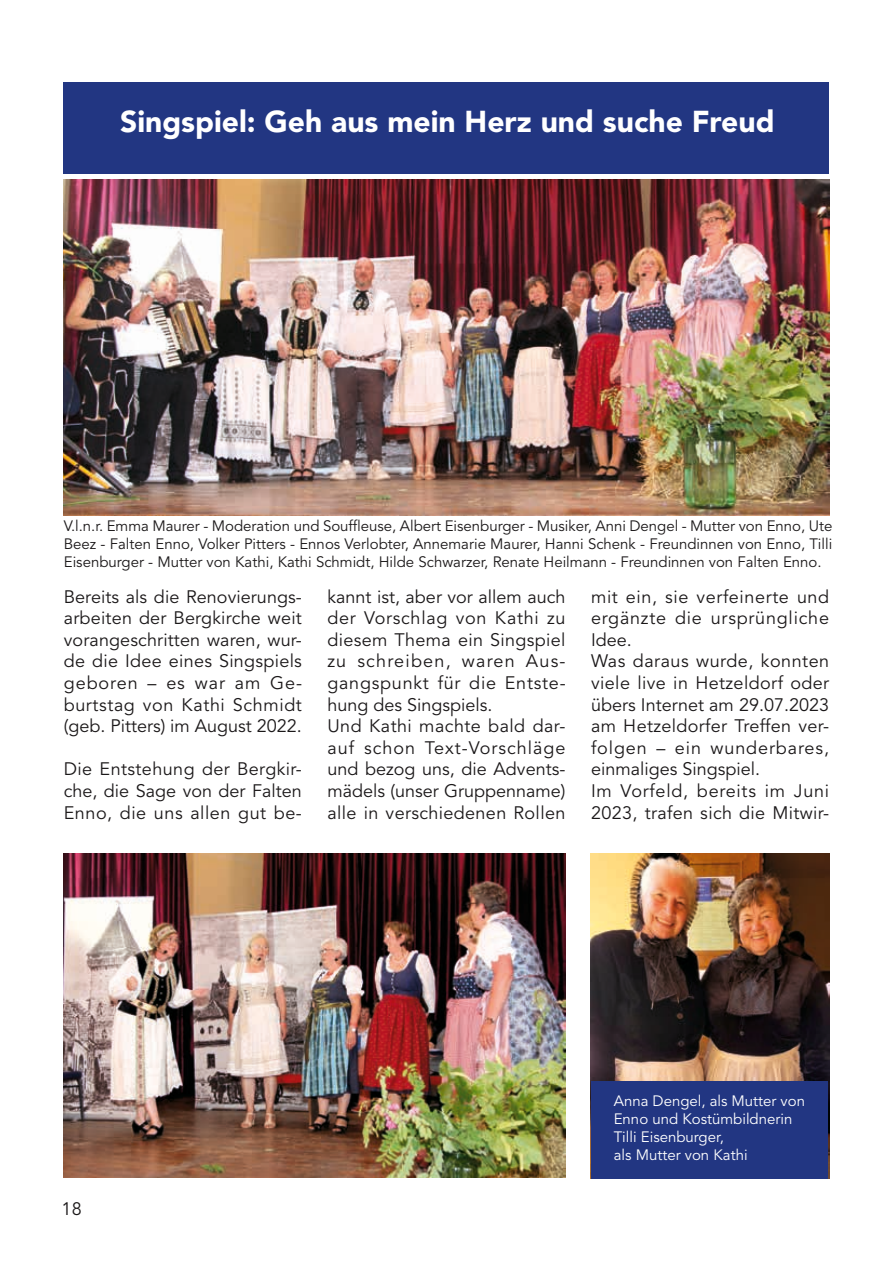
<style>
.page{position:relative;width:893px;height:1263px;background:#fff}
.page>*{position:absolute;margin:0;border:0;box-sizing:border-box;transform-origin:0 0}
.t1{font:900 30px "Avenir LT Std";color:#fff}
.t2{font:18px/21.6px "Avenir LT Std";letter-spacing:.025em;color:#1b1819;text-align:justify}
.t3{font:15px/18px "Avenir LT Std";color:#1b1819;text-align:justify}
.t4{font:15px/18px "Avenir LT Std";color:#fff}
</style>
<div class="page">
<img style="left:64px;top:180px;width:765px;height:336px">
<div style="left:64px;top:82px;width:765px;height:91px;background:#223682"></div>
<img style="left:591px;top:854px;width:238px;height:325px">
<img style="left:64px;top:854px;width:502px;height:324px">
<div style="left:591px;top:1081px;width:237px;height:98px;background:#223682"></div>
<h1 class="t1" style="left:120px;top:104px;width:656px">Singspiel: Geh aus mein Herz und suche Freud</h1>
<p class="t3" style="left:64px;top:517px;width:770px">V.l.n.r. Emma Maurer - Moderation und Souffleuse, Albert Eisenburger - Musiker, Anni Dengel - Mutter von Enno, Ute Beez - Falten Enno, Volker Pitters - Ennos Verlobter, Annemarie Maurer, Hanni Schenk - Freundinnen von Enno, Tilli Eisenburger - Mutter von Kathi, Kathi Schmidt, Hilde Schwarzer, Renate Heilmann - Freundinnen von Falten Enno.</p>
<p class="t2" style="left:64px;top:586px;width:240px">Bereits als die Renovierungs&shy;arbeiten der Bergkirche weit vorangeschritten waren, wur&shy;de die Idee eines Singspiels geboren – es war am Ge&shy;burtstag von Kathi Schmidt (geb. Pitters) im August 2022.</p>
<p class="t2" style="left:64px;top:759px;width:240px">Die Entstehung der Bergkir&shy;che, die Sage von der Falten Enno, die uns allen gut be-</p>
<p class="t2" style="left:327px;top:586px;width:240px;text-align:left">kannt ist, aber vor allem auch der Vorschlag von Kathi zu diesem Thema ein Singspiel zu schreiben, waren Aus&shy;gangspunkt für die Entste&shy;hung des Singspiels.<br>Und Kathi machte bald dar&shy;auf schon Text-Vorschläge und bezog uns, die Advents&shy;mädels (unser Gruppenname) alle in verschiedenen Rollen</p>
<p class="t2" style="left:591px;top:586px;width:240px;text-align:left">mit ein, sie verfeinerte und ergänzte die ursprüngliche<br>Idee.<br>Was daraus wurde, konnten viele live in Hetzeldorf oder übers Internet am 29.07.2023 am Hetzeldorfer Treffen ver&shy;folgen – ein wunderbares, einmaliges Singspiel.<br>Im Vorfeld, bereits im Juni<br>2023, trafen sich die Mitwir-</p>
<p class="t2" style="left:62px;top:1198px;width:22px">18</p>
<p class="t4" style="left:614px;top:1092px;width:193px">Anna Dengel, als Mutter von<br>Enno und Kostümbildnerin<br>Tilli Eisenburger,<br>als Mutter von Kathi</p>
</div>
